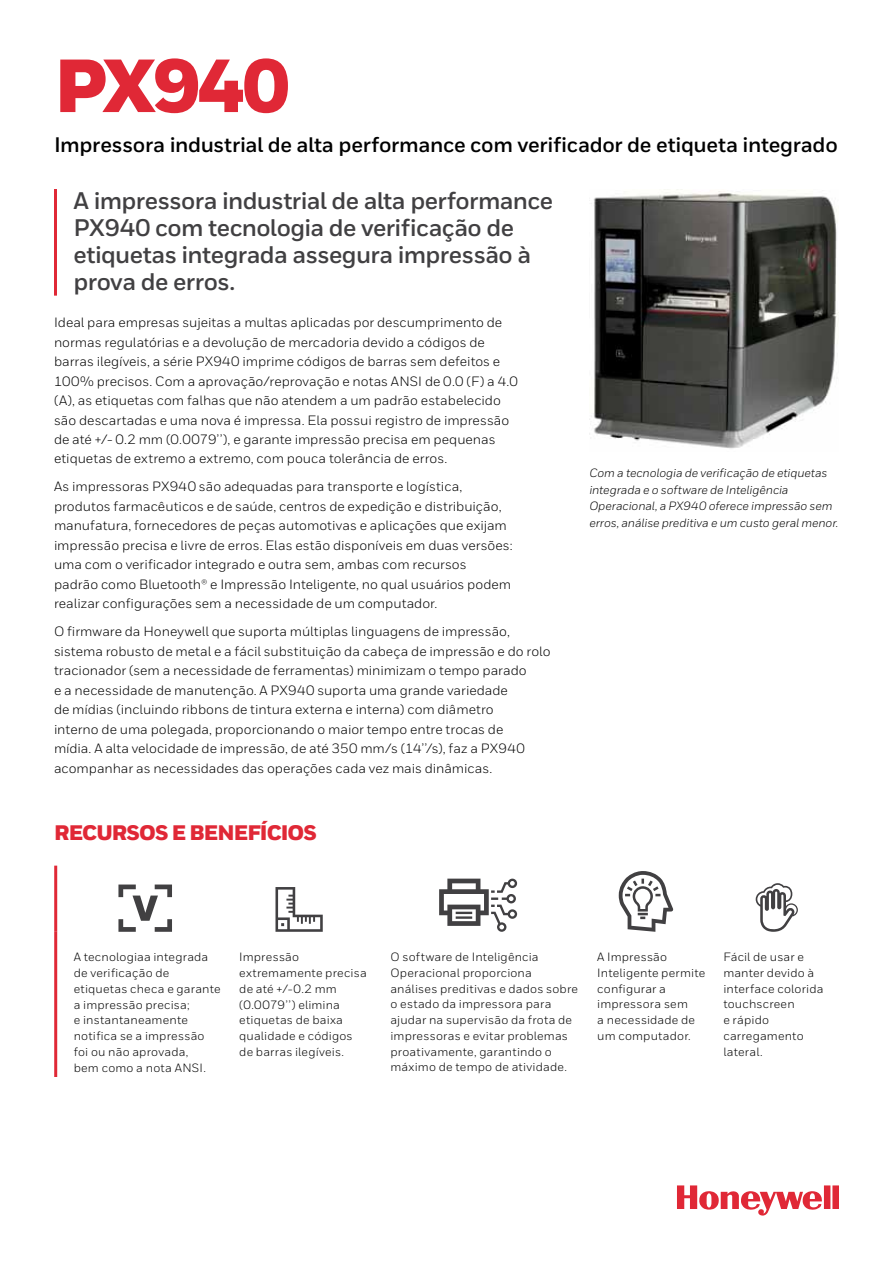
<style>
.page{position:relative;width:893px;height:1263px;background:#fff}
.page>*{position:absolute;margin:0;border:0;box-sizing:border-box;transform-origin:0 0}
.t1{font:900 75px "Honeywell Sans";letter-spacing:-.035em;color:#e02836}
.t2{font:700 24px/27px "Honeywell Sans";letter-spacing:-.025em;color:#414042}
.t3{font:700 21px "Honeywell Sans";letter-spacing:-.015em;color:#000}
.t4{font:900 21px "Honeywell Sans";letter-spacing:-.04em;color:#e02836}
.t5{font:13.5px/19.5px "Honeywell Sans";color:#000}
.t6{font:12px/15.8px "Honeywell Sans";letter-spacing:.015em;color:#000}
.t7{font:italic 12px/16.5px "Honeywell Sans";letter-spacing:-.01em;color:#000}
</style>
<div class="page">
<img style="left:589px;top:189px;width:250px;height:260px">
<svg style="left:677px;top:1185px;width:162px;height:31px"></svg>
<hr style="left:54px;top:189px;width:3px;height:107px;background:#e02836">
<hr style="left:54px;top:866px;width:3px;height:66px;background:#e02836">
<hr style="left:54px;top:932px;width:3px;height:145px;background:#e02836">
<svg style="left:118px;top:884px;width:54px;height:48px"></svg>
<svg style="left:275px;top:887px;width:48px;height:45px"></svg>
<svg style="left:439px;top:879px;width:78px;height:53px"></svg>
<svg style="left:619px;top:871px;width:54px;height:61px"></svg>
<svg style="left:756px;top:883px;width:42px;height:49px"></svg>
<h1 class="t1" style="left:54px;top:40px;width:237px">PX940</h1>
<h3 class="t3" style="left:54px;top:132px;width:785px">Impressora industrial de alta performance com verificador de etiqueta integrado</h3>
<h2 class="t2" style="left:74px;top:188px;width:481px">A impressora industrial de alta performance PX940 com tecnologia de verificação de etiquetas integrada assegura impressão à prova de erros.</h2>
<p class="t5" style="left:54px;top:313px;width:465px">Ideal para empresas sujeitas a multas aplicadas por descumprimento de normas regulatórias e a devolução de mercadoria devido a códigos de barras ilegíveis, a série PX940 imprime códigos de barras sem defeitos e 100% precisos. Com a aprovação/reprovação e notas ANSI de 0.0 (F) a 4.0 (A), as etiquetas com falhas que não atendem a um padrão estabelecido são descartadas e uma nova é impressa. Ela possui registro de impressão de até +/- 0.2 mm (0.0079’’), e garante impressão precisa em pequenas etiquetas de extremo a extremo, com pouca tolerância de erros.</p>
<p class="t5" style="left:54px;top:477px;width:460px">As impressoras PX940 são adequadas para transporte e logística, produtos farmacêuticos e de saúde, centros de expedição e distribuição, manufatura, fornecedores de peças automotivas e aplicações que exijam impressão precisa e livre de erros. Elas estão disponíveis em duas versões: uma com o verificador integrado e outra sem, ambas com recursos padrão como Bluetooth® e Impressão Inteligente, no qual usuários podem realizar configurações sem a necessidade de um computador.</p>
<p class="t5" style="left:54px;top:622px;width:498px">O firmware da Honeywell que suporta múltiplas linguagens de impressão, sistema robusto de metal e a fácil substituição da cabeça de impressão e do rolo tracionador (sem a necessidade de ferramentas) minimizam o tempo parado<br>e a necessidade de manutenção. A PX940 suporta uma grande variedade<br>de mídias (incluindo ribbons de tintura externa e interna) com diâmetro<br>interno de uma polegada, proporcionando o maior tempo entre trocas de<br>mídia. A alta velocidade de impressão, de até 350 mm/s (14’’/s), faz a PX940 acompanhar as necessidades das operações cada vez mais dinâmicas.</p>
<h3 class="t4" style="left:54px;top:820px;width:264px">RECURSOS E BENEFÍCIOS</h3>
<p class="t7" style="left:589px;top:465px;width:251px">Com a tecnologia de verificação de etiquetas integrada e o software de Inteligência Operacional, a PX940 oferece impressão sem erros, análise preditiva e um custo geral menor.</p>
<p class="t6" style="left:74px;top:949px;width:148px">A tecnologiaa integrada de verificação de etiquetas checa e garante a impressão precisa;<br>e instantaneamente notifica se a impressão foi ou não aprovada,<br>bem como a nota ANSI.</p>
<p class="t6" style="left:239px;top:949px;width:129px">Impressão extremamente precisa de até +/-0.2 mm (0.0079’’) elimina etiquetas de baixa qualidade e códigos de barras ilegíveis.</p>
<p class="t6" style="left:390px;top:949px;width:189px">O software de Inteligência<br>Operacional proporciona análises preditivas e dados sobre o estado da impressora para ajudar na supervisão da frota de impressoras e evitar problemas proativamente, garantindo o máximo de tempo de atividade.</p>
<p class="t6" style="left:597px;top:949px;width:110px">A Impressão<br>Inteligente permite configurar a impressora sem<br>a necessidade de um computador.</p>
<p class="t6" style="left:723px;top:949px;width:102px">Fácil de usar e manter devido à interface colorida touchscreen<br>e rápido carregamento lateral.</p>
</div>
